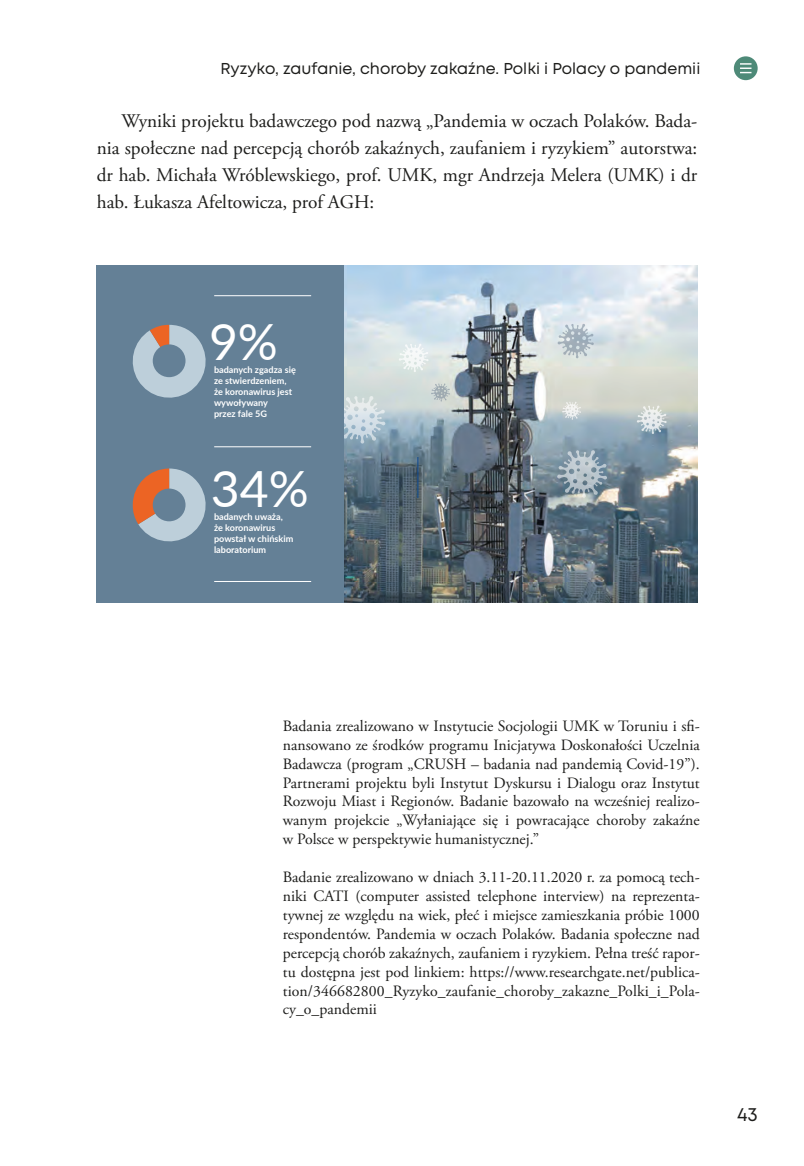
<style>
.page{position:relative;width:804px;height:1166px;background:#fff}
.page>*{position:absolute;margin:0;border:0;box-sizing:border-box;transform-origin:0 0}
.t1{font:49.88px "Lato";color:#fff}
.tekst_główny{font:19.25px/27.3px "Adobe Garamond Pro";color:#1d1d1b;text-align:justify}
.t2{font:19.25px "Mont";color:#1d1d1b}
.sekcja_ze_zdjeciem{font:15.75px/18.9px "Adobe Garamond Pro";color:#1d1d1b;text-align:justify}
.t3{font:15.75px "Mont";color:#1d1d1b}
.t4{font:700 9.1px/10.8px "Lato";color:#fff}
</style>
<div class="page">
<svg style="left:734px;top:56px;width:23px;height:24px"></svg>
<img style="left:344px;top:265px;width:353px;height:338px">
<hr style="left:417px;top:457px;width:1px;height:41px;background:#0b4790">
<svg style="left:399px;top:344px;width:29px;height:28px"></svg>
<svg style="left:637px;top:406px;width:29px;height:28px"></svg>
<svg style="left:431px;top:383px;width:19px;height:18px"></svg>
<svg style="left:557px;top:324px;width:37px;height:34px"></svg>
<svg style="left:562px;top:402px;width:19px;height:18px"></svg>
<svg style="left:557px;top:450px;width:50px;height:48px"></svg>
<svg style="left:344px;top:396px;width:41px;height:47px"></svg>
<div style="left:97px;top:265px;width:247px;height:338px;background:#648096"></div>
<svg style="left:132px;top:325px;width:74px;height:73px"></svg>
<div style="left:153px;top:344px;width:32px;height:33px;background:#648096;border-radius:50%"></div>
<svg style="left:133px;top:468px;width:73px;height:74px"></svg>
<div style="left:153px;top:488px;width:32px;height:33px;background:#648096;border-radius:50%"></div>
<hr style="left:214px;top:295px;width:97px;height:1px;background:#fff">
<hr style="left:214px;top:446px;width:97px;height:1px;background:#fff">
<hr style="left:214px;top:581px;width:97px;height:1px;background:#fff">
<p class="t3" style="left:220px;top:58px;width:481px">Ryzyko, zaufanie, choroby zakaźne. Polki i Polacy o pandemii</p>
<p class="tekst_główny" style="left:97px;top:107px;width:602px;text-indent:25px">Wyniki projektu badawczego pod nazwą „Pandemia w oczach Polaków. Bada&shy;nia społeczne nad percepcją chorób zakaźnych, zaufaniem i ryzykiem” autorstwa: dr hab. Michała Wróblewskiego, prof. UMK, mgr Andrzeja Melera (UMK) i dr hab. Łukasza Afeltowicza, prof AGH:</p>
<p class="t1" style="left:209px;top:306px;width:70px">9%</p>
<p class="t4" style="left:214px;top:364px;width:83px">badanych zgadza się ze stwierdzeniem, że koronawirus jest wywoływany<br>przez fale 5G</p>
<p class="t1" style="left:211px;top:453px;width:99px">34%</p>
<p class="t4" style="left:214px;top:511px;width:81px">badanych uważa, że koronawirus powstał w chińskim laboratorium</p>
<p class="sekcja_ze_zdjeciem" style="left:283px;top:717px;width:418px">Badania zrealizowano w Instytucie Socjologii UMK w Toruniu i sfi&shy;nansowano ze środków programu Inicjatywa Doskonałości Uczelnia Badawcza (program „CRUSH – badania nad pandemią Covid-19”).<br>Partnerami projektu byli Instytut Dyskursu i Dialogu oraz Instytut Rozwoju Miast i Regionów. Badanie bazowało na wcześniej realizo&shy;wanym projekcie „Wyłaniające się i powracające choroby zakaźne w Polsce w perspektywie humanistycznej.”</p>
<p class="sekcja_ze_zdjeciem" style="left:283px;top:868px;width:418px">Badanie zrealizowano w dniach 3.11-20.11.2020 r. za pomocą tech&shy;niki CATI (computer assisted telephone interview) na reprezenta&shy;tywnej ze względu na wiek, płeć i miejsce zamieszkania próbie 1000 respondentów. Pandemia w oczach Polaków. Badania społeczne nad percepcją chorób zakaźnych, zaufaniem i ryzykiem. Pełna treść rapor&shy;tu dostępna jest pod linkiem: https://www.researchgate.net/publica&shy;tion/346682800_Ryzyko_zaufanie_choroby_zakazne_Polki_i_Pola&shy;cy_o_pandemii</p>
<p class="t2" style="left:737px;top:1102px;width:22px">43</p>
</div>
